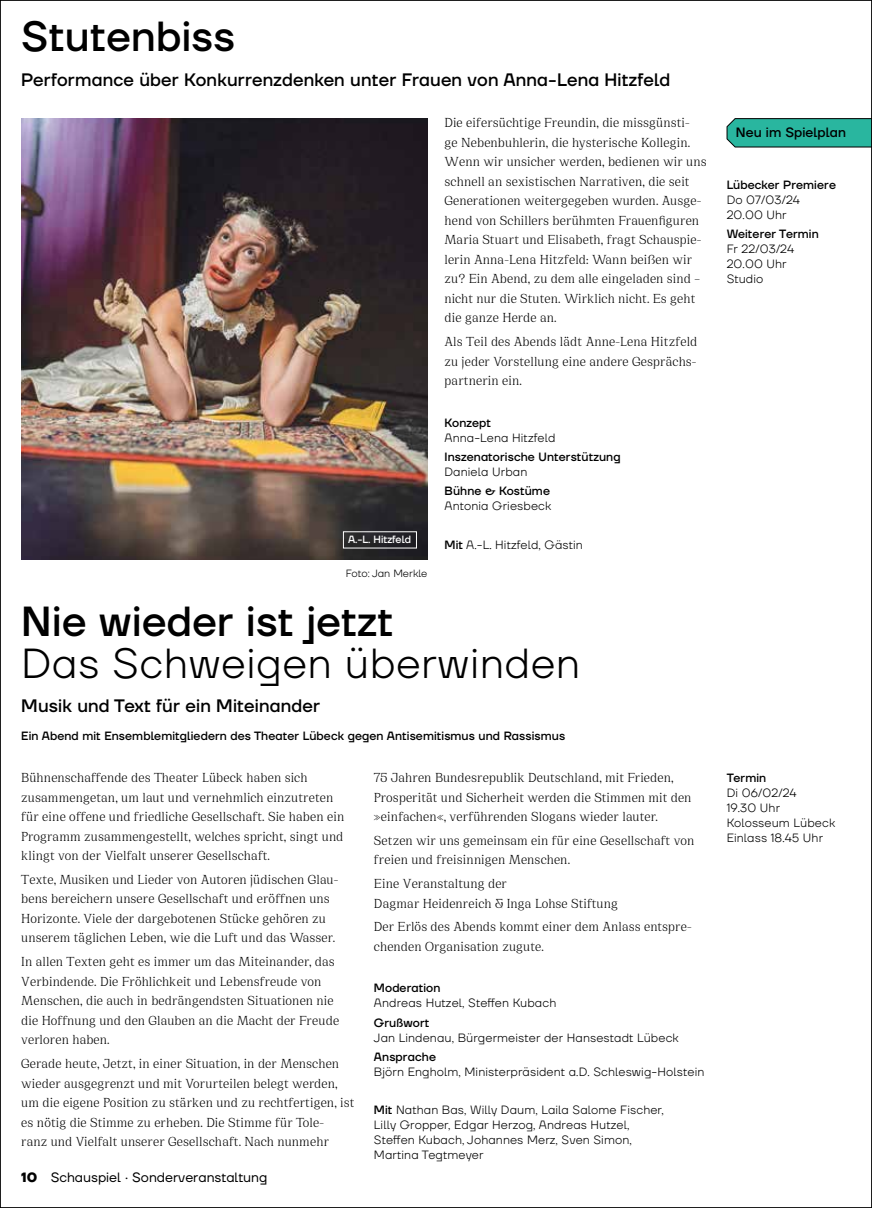
<style>
.page{position:relative;width:872px;height:1208px;background:#fff}
.page>*{position:absolute;margin:0;border:0;box-sizing:border-box;transform-origin:0 0}
.t1{font:500 42px "TT Firs Neue";letter-spacing:.01em;color:#000}
.t2{font:300 42px "TT Firs Neue";letter-spacing:.01em;color:#000}
.t3{font:500 18px "TT Firs Neue";letter-spacing:.01em;color:#000}
.t4{font:300 14.25px/19.5px "PP Cirka";letter-spacing:.01em;color:#000}
.t5{font:13.5px "TT Firs Neue";color:#000}
.t6{font:500 13.5px "TT Firs Neue";letter-spacing:.01em;color:#000}
.t7{font:300 12px/15px "TT Firs Neue";letter-spacing:.01em;color:#000}
.t8{font:500 12px "TT Firs Neue";letter-spacing:.01em;color:#000}
.t9{font:500 12px "TT Firs Neue";letter-spacing:.01em;color:#000}
.t10{font:300 10.5px "TT Firs Neue";color:#000}
.t11{font:500 10.5px "TT Firs Neue";color:#fff}
.s1{font-weight:500}
.s2{font-weight:700}
</style>
<div class="page">
<svg style="left:726px;top:118px;width:144px;height:30px;background:#2eab97"></svg>
<img style="left:21px;top:118px;width:406px;height:441px">
<div style="left:343px;top:531px;width:74px;height:17px;border:1px solid #fff"></div>
<h1 class="t1" style="left:21px;top:8px;width:215px">Stutenbiss</h1>
<p class="t3" style="left:21px;top:67px;width:650px">Performance über Konkurrenzdenken unter Frauen von Anna-Lena Hitzfeld</p>
<p class="t11" style="left:348px;top:532px;width:64px">A.-L. Hitzfeld</p>
<p class="t10" style="left:346px;top:566px;width:83px">Foto: Jan Merkle</p>
<p class="t4" style="left:444px;top:113px;width:264px">Die eifersüchtige Freundin, die missgünsti-<br>ge Nebenbuhlerin, die hysterische Kollegin.<br>Wenn wir unsicher werden, bedienen wir uns schnell an sexistischen Narrativen, die seit Generationen weitergegeben wurden. Ausge&shy;hend von Schillers berühmten Frauenfiguren Maria Stuart und Elisabeth, fragt Schauspie&shy;lerin Anna-Lena Hitzfeld: Wann beißen wir zu? Ein Abend, zu dem alle eingeladen sind – nicht nur die Stuten. Wirklich nicht. Es geht die ganze Herde an.</p>
<p class="t4" style="left:444px;top:332px;width:254px;text-align:justify">Als Teil des Abends lädt Anne-Lena Hitzfeld zu jeder Vorstellung eine andere Gesprächs&shy;partnerin ein.</p>
<p class="t8" style="left:444px;top:414px;width:48px">Konzept</p>
<p class="t7" style="left:444px;top:429px;width:112px">Anna-Lena Hitzfeld</p>
<p class="t8" style="left:444px;top:448px;width:178px">Inszenatorische Unterstützung</p>
<p class="t7" style="left:444px;top:464px;width:84px">Daniela Urban</p>
<p class="t8" style="left:444px;top:482px;width:107px">Bühne &amp; Kostüme</p>
<p class="t7" style="left:444px;top:498px;width:108px">Antonia Griesbeck</p>
<p class="t7" style="left:444px;top:536px;width:140px"><span class="s1">Mit</span> A.-L. Hitzfeld, Gästin</p>
<h1 class="t1" style="left:21px;top:592px;width:373px">Nie wieder ist jetzt</h1>
<h1 class="t2" style="left:21px;top:634px;width:560px">Das Schweigen überwinden</h1>
<p class="t3" style="left:21px;top:693px;width:300px">Musik und Text für ein Miteinander</p>
<p class="t9" style="left:21px;top:728px;width:545px">Ein Abend mit Ensemblemitgliedern des Theater Lübeck gegen Antisemitismus und Rassismus</p>
<p class="t4" style="left:21px;top:768px;width:324px">Bühnenschaffende des Theater Lübeck haben sich zusammengetan, um laut und vernehmlich einzutreten für eine offene und friedliche Gesellschaft. Sie haben ein Programm zusammengestellt, welches spricht, singt und klingt von der Vielfalt unserer Gesellschaft.</p>
<p class="t4" style="left:21px;top:869px;width:319px">Texte, Musiken und Lieder von Autoren jüdischen Glau&shy;bens bereichern unsere Gesellschaft und eröffnen uns Horizonte. Viele der dargebotenen Stücke gehören zu unserem täglichen Leben, wie die Luft und das Wasser.</p>
<p class="t4" style="left:21px;top:952px;width:319px">In allen Texten geht es immer um das Miteinander, das Verbindende. Die Fröhlichkeit und Lebensfreude von Menschen, die auch in bedrängendsten Situationen nie die Hoffnung und den Glauben an die Macht der Freude verloren haben.</p>
<p class="t4" style="left:21px;top:1053px;width:335px">Gerade heute, Jetzt, in einer Situation, in der Menschen wieder ausgegrenzt und mit Vorurteilen belegt werden, um die eigene Position zu stärken und zu rechtfertigen, ist es nötig die Stimme zu erheben. Die Stimme für Tole-<br>ranz und Vielfalt unserer Gesellschaft. Nach nunmehr</p>
<p class="t4" style="left:374px;top:768px;width:319px">75 Jahren Bundesrepublik Deutschland, mit Frieden,<br>Prosperität und Sicherheit werden die Stimmen mit den »einfachen«, verführenden Slogans wieder lauter.</p>
<p class="t4" style="left:374px;top:830px;width:322px">Setzen wir uns gemeinsam ein für eine Gesellschaft von freien und freisinnigen Menschen.</p>
<p class="t4" style="left:374px;top:874px;width:246px">Eine Veranstaltung der<br>Dagmar Heidenreich &amp; Inga Lohse Stiftung</p>
<p class="t4" style="left:374px;top:917px;width:319px">Der Erlös des Abends kommt einer dem Anlass entspre&shy;chenden Organisation zugute.</p>
<p class="t8" style="left:374px;top:979px;width:68px">Moderation</p>
<p class="t7" style="left:374px;top:995px;width:184px">Andreas Hutzel, Steffen Kubach</p>
<p class="t8" style="left:374px;top:1014px;width:57px">Grußwort</p>
<p class="t7" style="left:374px;top:1029px;width:306px">Jan Lindenau, Bürgermeister der Hansestadt Lübeck</p>
<p class="t8" style="left:374px;top:1048px;width:63px">Ansprache</p>
<p class="t7" style="left:374px;top:1063px;width:332px">Björn Engholm, Ministerpräsident a.D. Schleswig-Holstein</p>
<p class="t7" style="left:374px;top:1102px;width:291px"><span class="s1">Mit</span> Nathan Bas, Willy Daum, Laila Salome Fischer, Lilly Gropper, Edgar Herzog, Andreas Hutzel, Steffen Kubach, Johannes Merz, Sven Simon, Martina Tegtmeyer</p>
<p class="t5" style="left:21px;top:1168px;width:248px"><span class="s2">10</span> Schauspiel · Sonderveranstaltung</p>
<p class="t6" style="left:736px;top:123px;width:112px">Neu im Spielplan</p>
<p class="t8" style="left:726px;top:176px;width:111px">Lübecker Premiere</p>
<p class="t7" style="left:726px;top:191px;width:75px">Do 07/03/24<br>20.00 Uhr</p>
<p class="t8" style="left:726px;top:225px;width:94px">Weiterer Termin</p>
<p class="t7" style="left:726px;top:241px;width:69px">Fr 22/03/24<br>20.00 Uhr<br>Studio</p>
<p class="t8" style="left:726px;top:770px;width:41px">Termin</p>
<p class="t7" style="left:726px;top:785px;width:110px">Di 06/02/24<br>19.30 Uhr<br>Kolosseum Lübeck<br>Einlass 18.45 Uhr</p>
</div>
